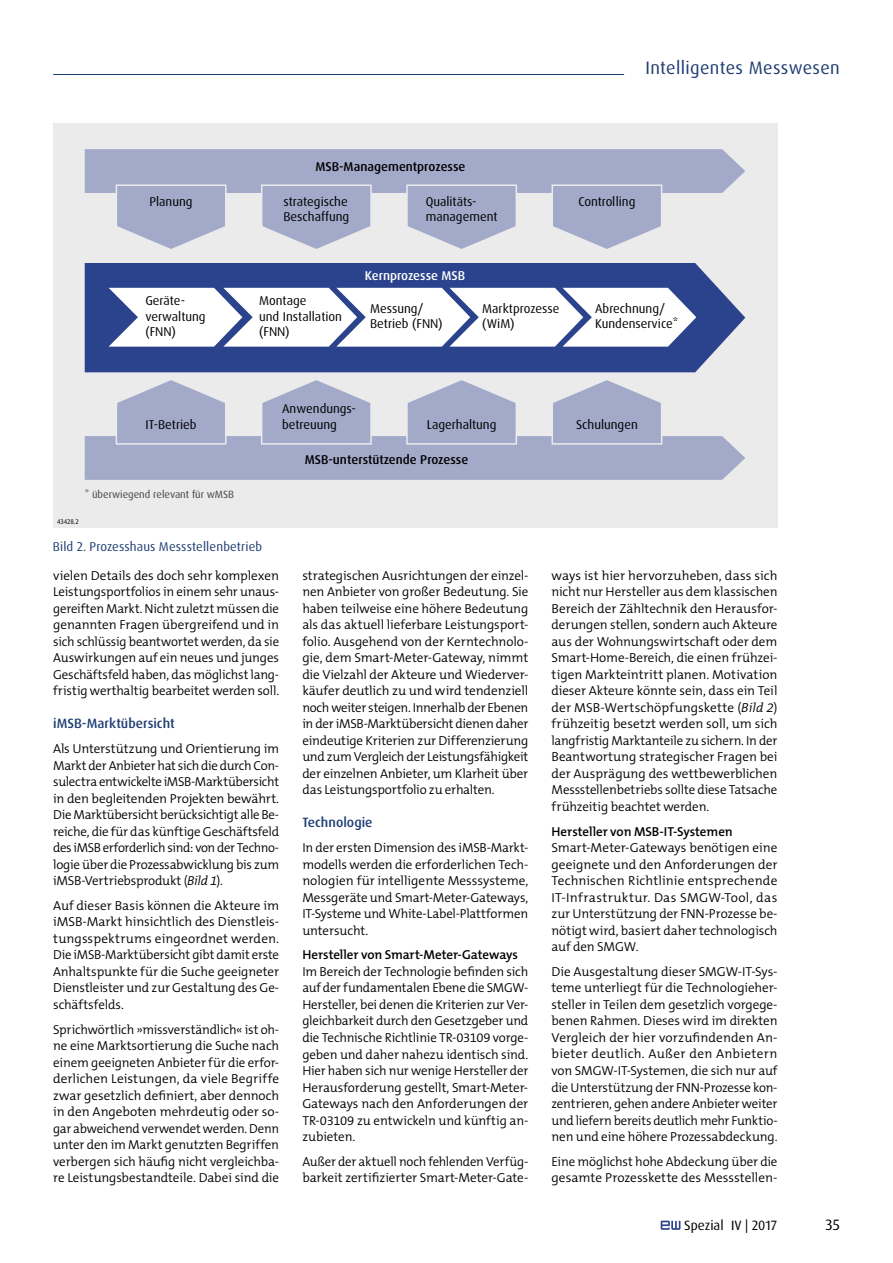
<style>
.page{position:relative;width:893px;height:1263px;background:#fff}
.page>*{position:absolute;margin:0;border:0;box-sizing:border-box;transform-origin:0 0}
.t1{font:18px "Dax OT";letter-spacing:.02em;color:#1f3e73}
.t2{font:15px "Dax OT";color:#000}
.t3{font:500 13.5px "Dax OT";color:#1f3e73}
.t4{font:13.5px "Dax OT";color:#000}
.t5{font:300 13.05px/16.5px "The Mix B4";letter-spacing:-.01em;color:#000;text-align:justify}
.t6{font:600 13.05px "The Mix B6";letter-spacing:-.005em;color:#000}
.t7{font:12.75px/15.3px "Dax OT";color:#000}
.t8{font:500 12.75px "Dax OT";color:#000}
.t9{font:12.75px "Dax OT";letter-spacing:.01em;color:#1f3e73}
.t10{font:500 12.75px "Dax OT";color:#fff}
.t11{font:10.5px "Dax OT";color:#434343}
.t12{font:6.75px "Dax OT";color:#000}
.s1{font-style:italic}
</style>
<div class="page">
<svg style="left:661px;top:1221px;width:19px;height:9px"></svg>
<hr style="left:53px;top:74px;width:571px;height:1px;background:#1f3e73">
<div style="left:53px;top:123px;width:724px;height:405px;background:#ebebeb"></div>
<svg style="left:85px;top:263px;width:660px;height:109px;background:#394f93"></svg>
<svg style="left:109px;top:288px;width:587px;height:59px;background:#e7eaf2"></svg>
<svg style="left:85px;top:149px;width:660px;height:100px"></svg>
<svg style="left:85px;top:380px;width:660px;height:100px"></svg>
<h1 class="t1" style="left:645px;top:57px;width:196px">Intelligentes Messwesen</h1>
<p class="t7" style="left:149px;top:194px;width:45px">Planung</p>
<p class="t7" style="left:145px;top:293px;width:62px">Geräte&shy;verwaltung (FNN)</p>
<p class="t7" style="left:146px;top:417px;width:52px">IT-Betrieb</p>
<p class="t11" style="left:85px;top:488px;width:151px">* überwiegend relevant für wMSB</p>
<p class="t12" style="left:57px;top:517px;width:23px">43428.2</p>
<p class="t8" style="left:315px;top:159px;width:151px">MSB-Managementprozesse</p>
<p class="t7" style="left:283px;top:194px;width:67px">strategische<br>Beschaffung</p>
<p class="t7" style="left:426px;top:194px;width:73px">Qualitäts&shy;management</p>
<p class="t7" style="left:578px;top:194px;width:58px">Controlling</p>
<p class="t10" style="left:365px;top:267px;width:102px">Kernprozesse MSB</p>
<p class="t7" style="left:259px;top:293px;width:84px">Montage<br>und Installation (FNN)</p>
<p class="t7" style="left:370px;top:301px;width:74px">Messung/<br>Betrieb (FNN)</p>
<p class="t7" style="left:482px;top:301px;width:79px">Marktprozesse (WiM)</p>
<p class="t7" style="left:595px;top:301px;width:85px">Abrechnung/<br>Kundenservice*</p>
<p class="t7" style="left:282px;top:401px;width:75px">Anwendungs&shy;betreuung</p>
<p class="t7" style="left:427px;top:417px;width:71px">Lagerhaltung</p>
<p class="t7" style="left:576px;top:417px;width:63px">Schulungen</p>
<p class="t8" style="left:305px;top:452px;width:165px">MSB-unterstützende Prozesse</p>
<p class="t9" style="left:53px;top:538px;width:211px">Bild 2. Prozesshaus Messstellenbetrieb</p>
<p class="t5" style="left:53px;top:568px;width:227px">vielen Details des doch sehr komplexen Leistungsportfolios in einem sehr unaus&shy;gereiften Markt. Nicht zuletzt müssen die genannten Fragen übergreifend und in sich schlüssig beantwortet werden, da sie Auswirkungen auf ein neues und junges Geschäftsfeld haben, das möglichst lang&shy;fristig werthaltig bearbeitet werden soll.</p>
<p class="t3" style="left:53px;top:715px;width:123px">iMSB-Marktübersicht</p>
<p class="t5" style="left:53px;top:741px;width:227px">Als Unterstützung und Orientierung im Markt der Anbieter hat sich die durch Con&shy;sulectra entwickelte iMSB-Marktübersicht in den begleitenden Projekten bewährt.<br>Die Marktübersicht berücksichtigt alle Be&shy;reiche, die für das künftige Geschäftsfeld des iMSB erforderlich sind: von der Techno&shy;logie über die Prozessabwicklung bis zum iMSB-Vertriebsprodukt (<span class="s1">Bild 1</span>).</p>
<p class="t5" style="left:53px;top:898px;width:227px">Auf dieser Basis können die Akteure im iMSB-Markt hinsichtlich des Dienstleis&shy;tungsspektrums eingeordnet werden.<br>Die iMSB-Marktübersicht gibt damit erste Anhaltspunkte für die Suche geeigneter Dienstleister und zur Gestaltung des Ge&shy;schäftsfelds.</p>
<p class="t5" style="left:53px;top:1021px;width:228px">Sprichwörtlich »missverständlich« ist oh&shy;ne eine Marktsortierung die Suche nach einem geeigneten Anbieter für die erfor&shy;derlichen Leistungen, da viele Begriffe zwar gesetzlich definiert, aber dennoch in den Angeboten mehrdeutig oder so&shy;gar abweichend verwendet werden. Denn unter den im Markt genutzten Begriffen verbergen sich häufig nicht vergleichba&shy;re Leistungsbestandteile. Dabei sind die</p>
<p class="t5" style="left:302px;top:568px;width:228px">strategischen Ausrichtungen der einzel&shy;nen Anbieter von großer Bedeutung. Sie haben teilweise eine höhere Bedeutung als das aktuell lieferbare Leistungsport&shy;folio. Ausgehend von der Kerntechnolo&shy;gie, dem Smart-Meter-Gateway, nimmt die Vielzahl der Akteure und Wiederver&shy;käufer deutlich zu und wird tendenziell noch weiter steigen. Innerhalb der Ebenen in der iMSB-Marktübersicht dienen daher eindeutige Kriterien zur Differenzierung und zum Vergleich der Leistungsfähigkeit der einzelnen Anbieter, um Klarheit über das Leistungsportfolio zu erhalten.</p>
<p class="t3" style="left:302px;top:814px;width:72px">Technologie</p>
<p class="t5" style="left:302px;top:840px;width:227px">In der ersten Dimension des iMSB-Markt&shy;modells werden die erforderlichen Tech&shy;nologien für intelligente Messsysteme, Messgeräte und Smart-Meter-Gateways, IT-Systeme und White-Label-Plattformen untersucht.</p>
<p class="t6" style="left:302px;top:948px;width:217px">Hersteller von Smart-Meter-Gateways</p>
<p class="t5" style="left:302px;top:964px;width:228px">Im Bereich der Technologie befinden sich auf der fundamentalen Ebene die SMGW-Hersteller, bei denen die Kriterien zur Ver&shy;gleichbarkeit durch den Gesetzgeber und die Technische Richtlinie TR-03109 vorge&shy;geben und daher nahezu identisch sind.<br>Hier haben sich nur wenige Hersteller der Herausforderung gestellt, Smart-Meter-Gateways nach den Anforderungen der TR-03109 zu entwickeln und künftig an&shy;zubieten.</p>
<p class="t5" style="left:302px;top:1153px;width:227px">Außer der aktuell noch fehlenden Verfüg&shy;barkeit zertifizierter Smart-Meter-Gate-</p>
<p class="t5" style="left:551px;top:568px;width:227px">ways ist hier hervorzuheben, dass sich nicht nur Hersteller aus dem klassischen Bereich der Zähltechnik den Herausfor&shy;derungen stellen, sondern auch Akteure aus der Wohnungswirtschaft oder dem Smart-Home-Bereich, die einen frühzei&shy;tigen Markteintritt planen. Motivation dieser Akteure könnte sein, dass ein Teil der MSB-Wertschöpfungskette (<span class="s1">Bild 2</span>) frühzeitig besetzt werden soll, um sich langfristig Marktanteile zu sichern. In der Beantwortung strategischer Fragen bei der Ausprägung des wettbewerblichen Messstellenbetriebs sollte diese Tatsache frühzeitig beachtet werden.</p>
<p class="t6" style="left:551px;top:824px;width:183px">Hersteller von MSB-IT-Systemen</p>
<p class="t5" style="left:551px;top:840px;width:228px">Smart-Meter-Gateways benötigen eine geeignete und den Anforderungen der Technischen Richtlinie entsprechende IT-Infrastruktur. Das SMGW-Tool, das zur Unterstützung der FNN-Prozesse be&shy;nötigt wird, basiert daher technologisch auf den SMGW.</p>
<p class="t5" style="left:551px;top:964px;width:228px">Die Ausgestaltung dieser SMGW-IT-Sys&shy;teme unterliegt für die Technologieher&shy;steller in Teilen dem gesetzlich vorgege&shy;benen Rahmen. Dieses wird im direkten Vergleich der hier vorzufindenden An&shy;bieter deutlich. Außer den Anbietern von SMGW-IT-Systemen, die sich nur auf die Unterstützung der FNN-Prozesse kon&shy;zentrieren, gehen andere Anbieter weiter und liefern bereits deutlich mehr Funktio&shy;nen und eine höhere Prozessabdeckung.</p>
<p class="t5" style="left:551px;top:1153px;width:227px">Eine möglichst hohe Abdeckung über die gesamte Prozesskette des Messstellen-</p>
<p class="t4" style="left:684px;top:1216px;width:95px">Spezial IV | 2017</p>
<p class="t2" style="left:825px;top:1215px;width:16px">35</p>
</div>
